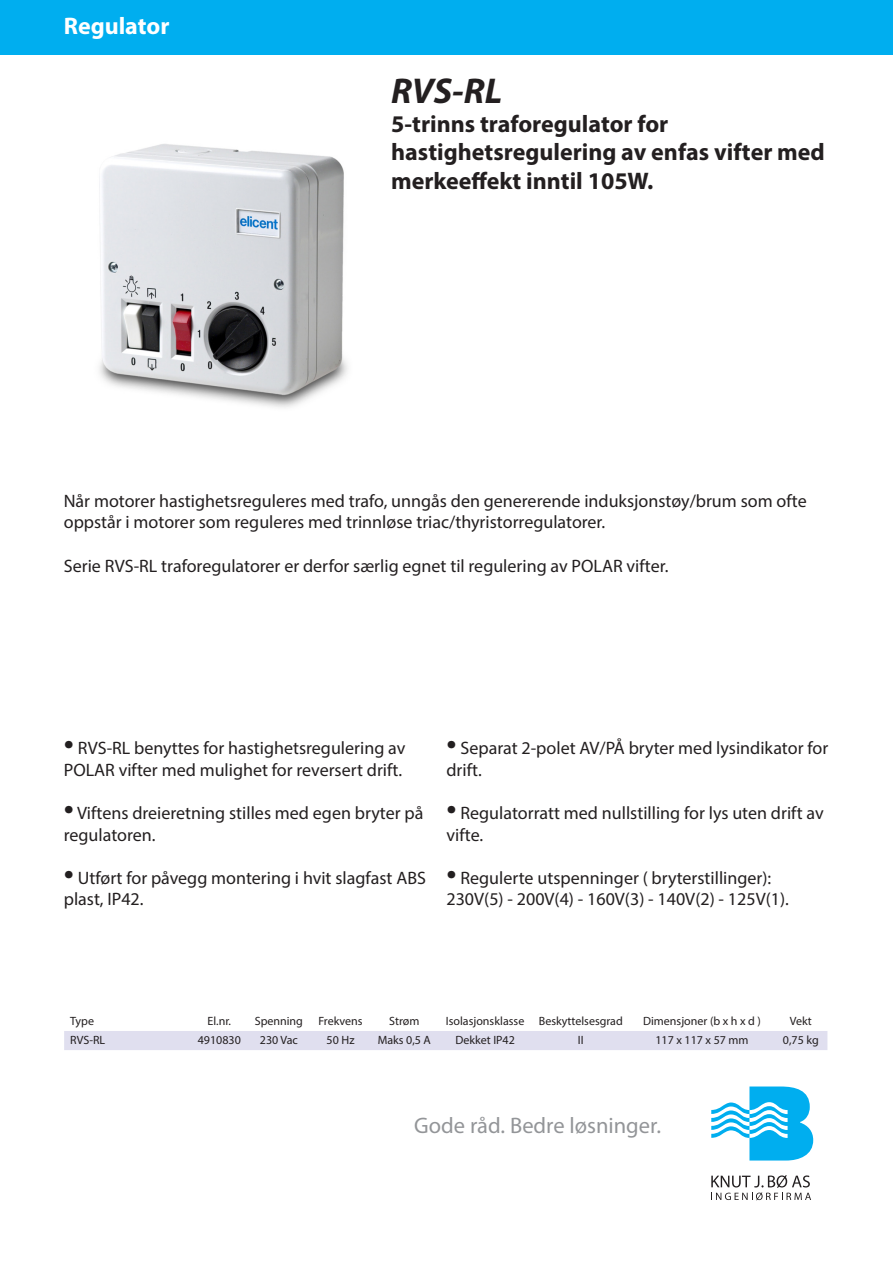
<style>
.page{position:relative;width:893px;height:1263px;background:#fff}
.page>*{position:absolute;margin:0;border:0;box-sizing:border-box;transform-origin:0 0}
.Heading_1{font:italic 700 36px "Myriad Pro";color:#231f20}
.Heading_1-2{font:700 24px/28.8px "Myriad Pro";color:#231f20}
.t1{font:700 24px "Myriad Pro";color:#fff}
.t2{font:22.5px "Myriad Pro";color:#939598}
.Heading_1-3{font:18px/21.6px "Myriad Pro";color:#231f20}
.t3{font:12px "Myriad Pro";color:#231f20}
.s1{font-size:36px}
</style>
<div class="page">
<img style="left:99px;top:144px;width:249px;height:264px">
<div style="left:64px;top:1031px;width:763px;height:19px;background:#e0dfef"></div>
<div style="left:0;top:0;width:893px;height:55px;background:#00aeef"></div>
<svg style="left:711px;top:1086px;width:102px;height:74px"></svg>
<svg style="left:711px;top:1175px;width:100px;height:25px"></svg>
<p class="t1" style="left:64px;top:10px;width:107px">Regulator</p>
<p class="Heading_1" style="left:391px;top:67px;width:113px">RVS-RL</p>
<p class="Heading_1-2" style="left:391px;top:108px;width:435px">5-trinns traforegulator for hastighetsregulering av enfas vifter med merkeeffekt inntil 105W.</p>
<p class="Heading_1-3" style="left:64px;top:490px;width:744px">Når motorer hastighetsreguleres med trafo, unngås den genererende induksjonstøy/brum som ofte oppstår i motorer som reguleres med trinnløse triac/thyristorregulatorer.</p>
<p class="Heading_1-3" style="left:64px;top:554px;width:606px">Serie RVS-RL traforegulatorer er derfor særlig egnet til regulering av POLAR vifter.</p>
<p class="Heading_1-3" style="left:64px;top:737px;width:343px"><span class="s1">•</span> RVS-RL benyttes for hastighetsregulering av<br>POLAR vifter med mulighet for reversert drift.</p>
<p class="Heading_1-3" style="left:64px;top:802px;width:361px"><span class="s1">•</span> Viftens dreieretning stilles med egen bryter på regulatoren.</p>
<p class="Heading_1-3" style="left:64px;top:867px;width:364px"><span class="s1">•</span> Utført for påvegg montering i hvit slagfast ABS plast, IP42.</p>
<p class="Heading_1-3" style="left:446px;top:737px;width:383px"><span class="s1">•</span> Separat 2-polet AV/PÅ bryter med lysindikator for drift.</p>
<p class="Heading_1-3" style="left:446px;top:802px;width:379px"><span class="s1">•</span> Regulatorratt med nullstilling for lys uten drift av vifte.</p>
<p class="Heading_1-3" style="left:446px;top:867px;width:326px"><span class="s1">•</span> Regulerte utspenninger ( bryterstillinger):</p>
<p class="Heading_1-3" style="left:446px;top:888px;width:344px">230V(5) - 200V(4) - 160V(3) - 140V(2) - 125V(1).</p>
<p class="t3" style="left:70px;top:1013px;width:25px">Type</p>
<p class="t3" style="left:208px;top:1013px;width:25px">El.nr.</p>
<p class="t3" style="left:255px;top:1013px;width:50px">Spenning</p>
<p class="t3" style="left:318px;top:1013px;width:46px">Frekvens</p>
<p class="t3" style="left:389px;top:1013px;width:32px">Strøm</p>
<p class="t3" style="left:446px;top:1013px;width:80px">Isolasjonsklasse</p>
<p class="t3" style="left:539px;top:1013px;width:86px">Beskyttelsesgrad</p>
<p class="t3" style="left:643px;top:1013px;width:119px">Dimensjoner (b x h x d )</p>
<p class="t3" style="left:790px;top:1013px;width:23px">Vekt</p>
<p class="t3" style="left:70px;top:1033px;width:37px">RVS-RL</p>
<p class="t3" style="left:198px;top:1033px;width:45px">4910830</p>
<p class="t3" style="left:260px;top:1033px;width:40px">230 Vac</p>
<p class="t3" style="left:327px;top:1033px;width:29px">50 Hz</p>
<p class="t3" style="left:378px;top:1033px;width:55px">Maks 0,5 A</p>
<p class="t3" style="left:455px;top:1033px;width:61px">Dekket IP42</p>
<p class="t3" style="left:578px;top:1033px;width:7px">II</p>
<p class="t3" style="left:655px;top:1033px;width:95px">117 x 117 x 57 mm</p>
<p class="t3" style="left:783px;top:1033px;width:37px">0,75 kg</p>
<p class="t2" style="left:414px;top:1111px;width:248px">Gode råd. Bedre løsninger.</p>
</div>
